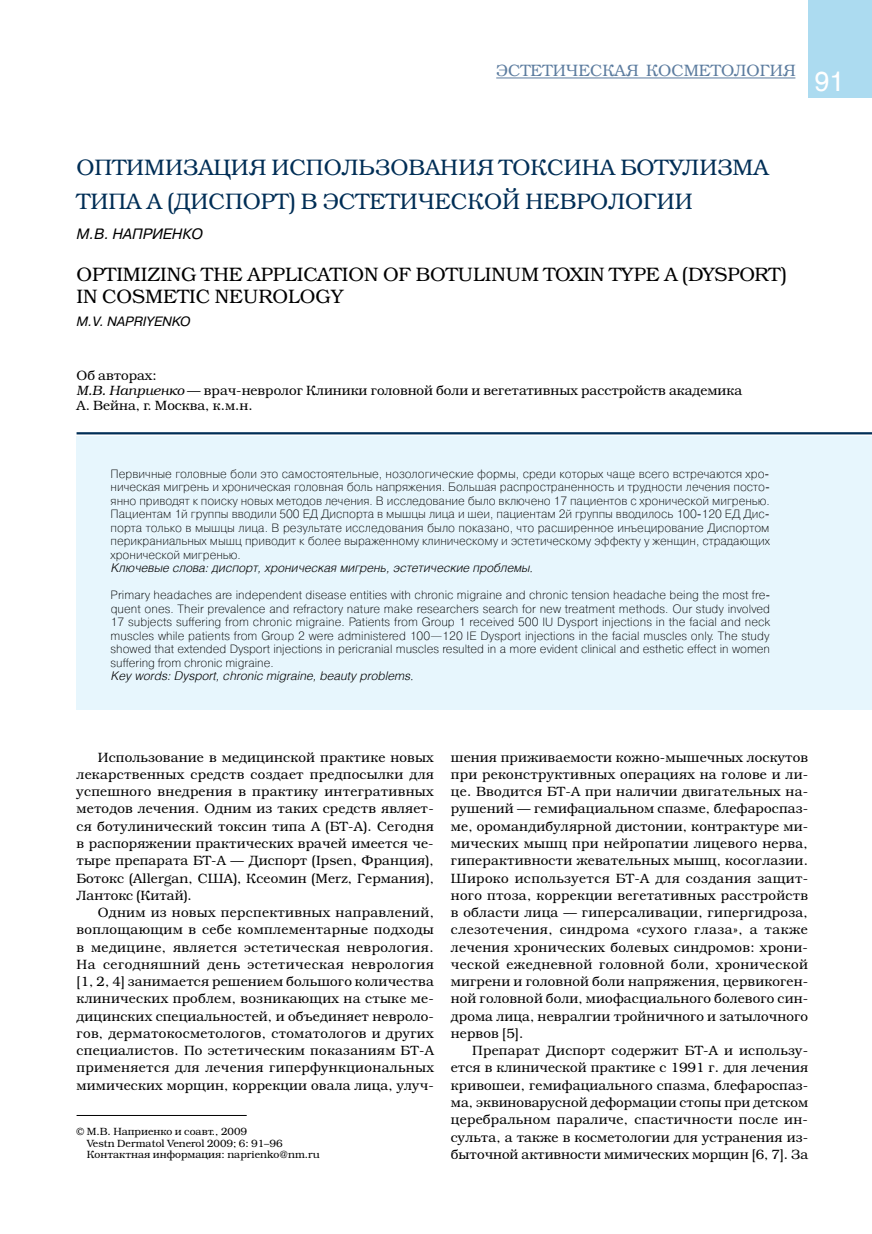
<style>
.page{position:relative;width:872px;height:1234px;background:#fff}
.page>*{position:absolute;margin:0;border:0;box-sizing:border-box;transform-origin:0 0}
.t1{font:27px "Helios";color:#fff}
.t2{font:300 22.5px "Bookman C";color:#002e56}
.t3{font:300 19.5px/21.5px "Bookman C";color:#000}
.t4{font:300 16.5px "Bookman C";color:#5c7c9f}
.t5{font:italic 15px "Pragmatica C";letter-spacing:-.01em;color:#000}
.t6{font:300 13.5px/17.2px "Bookman C";letter-spacing:.005em;color:#000;text-align:justify}
.t7{font:italic 13.5px "Pragmatica C";letter-spacing:-.01em;color:#000}
.t8{font:12px/13.5px "Pragmatica Light C";color:#000;text-align:justify}
.t9{font:italic 300 12px "Helios";color:#000}
.t10{font:300 10.5px/11.6px "Bookman C";color:#000}
.s1{font-style:italic}
</style>
<div class="page">
<hr style="left:496px;top:77px;width:299px;height:1px;background:#5c7c9f">
<div style="left:808px;top:0;width:64px;height:98px;background:#acdbf0"></div>
<div style="left:77px;top:436px;width:795px;height:273px;background:#e7f6fd"></div>
<hr style="left:77px;top:432px;width:795px;height:2px;background:#002e56">
<hr style="left:77px;top:1114px;width:170px;height:1px;background:#000">
<p class="t4" style="left:496px;top:61px;width:301px">ЭСТЕТИЧЕСКАЯ КОСМЕТОЛОГИЯ</p>
<h1 class="t1" style="left:814px;top:67px;width:32px">91</h1>
<h2 class="t2" style="left:77px;top:154px;width:37px">ОПТИМИ</h2>
<h2 class="t2" style="left:183px;top:154px;width:107px">ЗАЦИЯ ИСПОЛ</h2>
<h2 class="t2" style="left:358px;top:154px;width:85px">ЬЗОВАНИЯ</h2>
<h2 class="t2" style="left:499px;top:154px;width:18px">ТОКСИНА</h2>
<h2 class="t2" style="left:620px;top:154px;width:18px">БОТ</h2>
<h2 class="t2" style="left:668px;top:154px;width:84px">УЛИЗМА</h2>
<h2 class="t2" style="left:77px;top:188px;width:18px">ТИПА</h2>
<h2 class="t2" style="left:147px;top:188px;width:62px">А (ДИСПО</h2>
<h2 class="t2" style="left:261px;top:188px;width:79px">РТ) В ЭСТЕТИЧЕСКО</h2>
<h2 class="t2" style="left:502px;top:188px;width:106px">Й НЕВРОЛОГИИ</h2>
<p class="t5" style="left:77px;top:225px;width:128px">М.В. НАПРИЕНКО</p>
<h3 class="t3" style="left:77px;top:264px;width:711px">OPTIMIZING THE APPLICATIO N O F BOTULINUM TOXIN TYPE A (DYSPORT)<br>IN COSMETIC NEUROLO GY</h3>
<p class="t7" style="left:77px;top:314px;width:115px">M.V. NAPRIYENKO</p>
<p class="t6" style="left:77px;top:368px;width:667px;line-height:14.9px;text-align:left">ОБ АВТОРАХ:<br><span class="s1">М.В. Наприенко</span> — ВРАЧ-НЕВРОЛОГ КЛИНИКИ ГОЛОВНОЙ БОЛИ И ВЕГЕТАТИВНЫХ РАССТРОЙСТВ АКАДЕМИКА<br>А. ВЕЙНА, Г. МОСКВА, К.М.Н.</p>
<p class="t8" style="left:111px;top:466px;width:661px">Первичные головные боли это самостоятельные, нозологические формы, cреди которых чаще всего встречаются хро&shy;ническая мигрень и хроническая головная боль напряжения. Большая распространенность и трудности лечения посто&shy;янно приводят к поиску новых методов лечения. В исследование было включено 17 пациентов с хронической мигренью.<br>Пациентам 1й группы вводили 500 ЕД Диспорта в мышцы лица и шеи, пациентам 2й группы вводилось 100-120 ЕД Дис&shy;порта только в мышцы лица. В результате исследования было показано, что расширенное инъецирование Диспортом перикраниальных мышц приводит к более выраженному клиническому и эстетическому эффекту у женщин, страдающих хронической мигренью.</p>
<p class="t9" style="left:111px;top:561px;width:424px">Ключевые слова: диспорт, хроническая мигрень, эстетические проблемы.</p>
<p class="t8" style="left:111px;top:588px;width:661px">Primary headaches are independent disease entities with chronic migraine and chronic tension headache being the most fre&shy;quent ones. Their prevalence and refractory nature make researchers search for new treatment methods. Our study involved 17 subjects suffering from chronic migraine. Patients from Group 1 received 500 IU Dysport injections in the facial and neck muscles while patients from Group 2 were administered 100—120 IE Dysport injections in the facial muscles only. The study showed that extended Dysport injections in pericranial muscles resulted in a more evident clinical and esthetic effect in women suffering from chronic migraine.</p>
<p class="t9" style="left:111px;top:669px;width:304px">Key words: Dysport, chronic migraine, beauty problems.</p>
<p class="t6" style="left:77px;top:748px;width:359px;text-indent:21px">ИСПОЛЬЗОВАНИЕ В МЕДИЦИНСКОЙ ПРАКТИКЕ НОВЫХ ЛЕКАРСТВЕННЫХ СРЕДСТВ СОЗДАЕТ ПРЕДПОСЫЛКИ ДЛЯ УСПЕШНОГО ВНЕДРЕНИЯ В ПРАКТИКУ ИНТЕГРАТИВНЫХ МЕТОДОВ ЛЕЧЕНИЯ. ОДНИМ ИЗ ТАКИХ СРЕДСТВ ЯВЛЯЕТ-СЯ БОТУЛИНИЧЕСКИЙ ТОКСИН ТИПА А (БТ-А). СЕГОДНЯ В РАСПОРЯЖЕНИИ ПРАКТИЧЕСКИХ ВРАЧЕЙ ИМЕЕТСЯ ЧЕ-ТЫРЕ ПРЕПАРАТА БТ-А — ДИСПОРТ (IPSEN, ФРАНЦИЯ), БОТОКС (ALLERGAN, США), КСЕОМИН (МЕRZ, ГЕРМАНИЯ), ЛАНТОКС (КИТАЙ).</p>
<p class="t6" style="left:77px;top:903px;width:359px;text-indent:21px">ОДНИМ ИЗ НОВЫХ ПЕРСПЕКТИВНЫХ НАПРАВЛЕНИЙ, ВОПЛОЩАЮЩИМ В СЕБЕ КОМПЛЕМЕНТАРНЫЕ ПОДХОДЫ В МЕДИЦИНЕ, ЯВЛЯЕТСЯ ЭСТЕТИЧЕСКАЯ НЕВРОЛОГИЯ.<br>НА СЕГОДНЯШНИЙ ДЕНЬ ЭСТЕТИЧЕСКАЯ НЕВРОЛОГИЯ [1, 2, 4] ЗАНИМАЕТСЯ РЕШЕНИЕМ БОЛЬШОГО КОЛИЧЕСТВА КЛИНИЧЕСКИХ ПРОБЛЕМ, ВОЗНИКАЮЩИХ НА СТЫКЕ МЕ-ДИЦИНСКИХ СПЕЦИАЛЬНОСТЕЙ, И ОБЪЕДИНЯЕТ НЕВРОЛО-ГОВ, ДЕРМАТОКОСМЕТОЛОГОВ, СТОМАТОЛОГОВ И ДРУГИХ СПЕЦИАЛИСТОВ. ПО ЭСТЕТИЧЕСКИМ ПОКАЗАНИЯМ БТ-А ПРИМЕНЯЕТСЯ ДЛЯ ЛЕЧЕНИЯ ГИПЕРФУНКЦИОНАЛЬНЫХ МИМИЧЕСКИХ МОРЩИН, КОРРЕКЦИИ ОВАЛА ЛИЦА, УЛУЧ-</p>
<p class="t10" style="left:87px;top:1125px;width:235px;text-indent:-10px">© М.В. НАПРИЕНКО И СОАВТ., 2009<br>VESTN DERMATOL VENEROL 2009; 6: 91–96<br>КОНТАКТНАЯ ИНФОРМАЦИЯ: NAPRIENKO@NM.RU</p>
<p class="t6" style="left:451px;top:748px;width:359px">ШЕНИЯ ПРИЖИВАЕМОСТИ КОЖНО-МЫШЕЧНЫХ ЛОСКУТОВ ПРИ РЕКОНСТРУКТИВНЫХ ОПЕРАЦИЯХ НА ГОЛОВЕ И ЛИ-ЦЕ. ВВОДИТСЯ БТ-А ПРИ НАЛИЧИИ ДВИГАТЕЛЬНЫХ НА-РУШЕНИЙ — ГЕМИФАЦИАЛЬНОМ СПАЗМЕ, БЛЕФАРОСПАЗ-МЕ, ОРОМАНДИБУЛЯРНОЙ ДИСТОНИИ, КОНТРАКТУРЕ МИ-МИЧЕСКИХ МЫШЦ ПРИ НЕЙРОПАТИИ ЛИЦЕВОГО НЕРВА, ГИПЕРАКТИВНОСТИ ЖЕВАТЕЛЬНЫХ МЫШЦ, КОСОГЛАЗИИ.<br>ШИРОКО ИСПОЛЬЗУЕТСЯ БТ-А ДЛЯ СОЗДАНИЯ ЗАЩИТ-НОГО ПТОЗА, КОРРЕКЦИИ ВЕГЕТАТИВНЫХ РАССТРОЙСТВ В ОБЛАСТИ ЛИЦА — ГИПЕРСАЛИВАЦИИ, ГИПЕРГИДРОЗА, СЛЕЗОТЕЧЕНИЯ, СИНДРОМА «СУХОГО ГЛАЗА», А ТАКЖЕ ЛЕЧЕНИЯ ХРОНИЧЕСКИХ БОЛЕВЫХ СИНДРОМОВ: ХРОНИ-ЧЕСКОЙ ЕЖЕДНЕВНОЙ ГОЛОВНОЙ БОЛИ, ХРОНИЧЕСКОЙ МИГРЕНИ И ГОЛОВНОЙ БОЛИ НАПРЯЖЕНИЯ, ЦЕРВИКОГЕН-НОЙ ГОЛОВНОЙ БОЛИ, МИОФАСЦИАЛЬНОГО БОЛЕВОГО СИН-ДРОМА ЛИЦА, НЕВРАЛГИИ ТРОЙНИЧНОГО И ЗАТЫЛОЧНОГО НЕРВОВ [5].</p>
<p class="t6" style="left:451px;top:1041px;width:359px;text-indent:21px">ПРЕПАРАТ ДИСПОРТ СОДЕРЖИТ БТ-А И ИСПОЛЬЗУ-ЕТСЯ В КЛИНИЧЕСКОЙ ПРАКТИКЕ С 1991 Г. ДЛЯ ЛЕЧЕНИЯ КРИВОШЕИ, ГЕМИФАЦИАЛЬНОГО СПАЗМА, БЛЕФАРОСПАЗ-МА, ЭКВИНОВАРУСНОЙ ДЕФОРМАЦИИ СТОПЫ ПРИ ДЕТСКОМ ЦЕРЕБРАЛЬНОМ ПАРАЛИЧЕ, СПАСТИЧНОСТИ ПОСЛЕ ИН-СУЛЬТА, А ТАКЖЕ В КОСМЕТОЛОГИИ ДЛЯ УСТРАНЕНИЯ ИЗ-БЫТОЧНОЙ АКТИВНОСТИ МИМИЧЕСКИХ МОРЩИН [6, 7]. ЗА</p>
</div>
